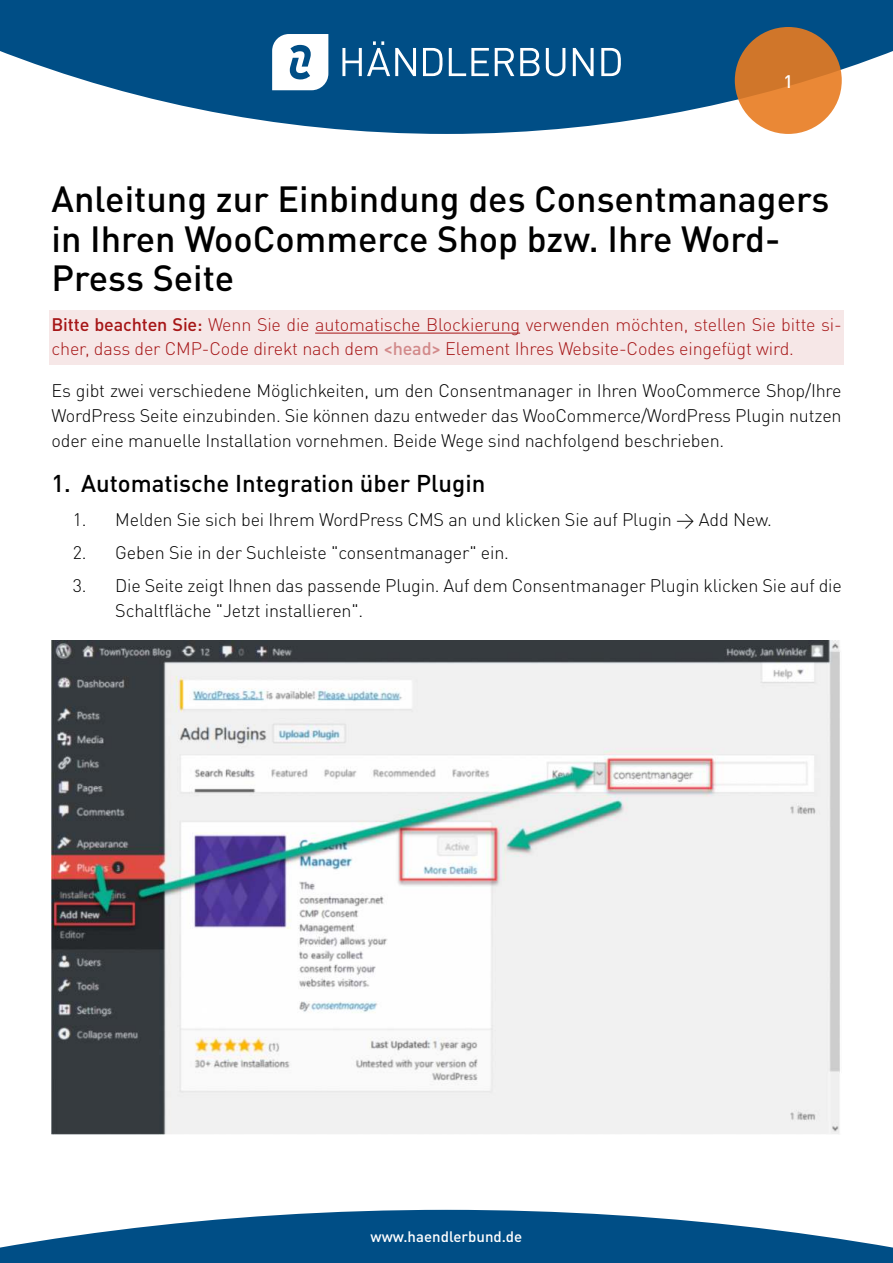
<style>
.page{position:relative;width:893px;height:1263px;background:#fff}
.page>*{position:absolute;margin:0;border:0;box-sizing:border-box;transform-origin:0 0}
.t1{font:500 36px/39.6px "DIN Pro";color:#000}
.t2{font:500 24px "DIN Pro";color:#000}
.t3{font:300 18px/24.8px "DIN Pro";letter-spacing:-.01em;color:#000;text-align:justify}
.t4{font:300 18px/24.8px "DIN Pro";letter-spacing:-.01em;color:#a61617}
.t5{font:500 18px "DIN Pro";color:#fff}
.t6{font:500 15px "DIN Pro";color:#fff}
.s1{font-weight:500}
.s2{font-weight:500;color:#d28a8b}
</style>
<div class="page">
<svg style="left:0;top:0;width:893px;height:134px;fill:#004e86"></svg>
<svg style="left:735px;top:27px;width:107px;height:107px;background:#da7e30"></svg>
<svg style="left:342px;top:41px;width:74px;height:35px"></svg>
<svg style="left:423px;top:48px;width:20px;height:28px"></svg>
<svg style="left:449px;top:48px;width:40px;height:28px"></svg>
<svg style="left:495px;top:48px;width:19px;height:28px"></svg>
<svg style="left:520px;top:48px;width:20px;height:28px"></svg>
<svg style="left:546px;top:48px;width:19px;height:28px"></svg>
<svg style="left:573px;top:48px;width:21px;height:28px"></svg>
<svg style="left:601px;top:48px;width:20px;height:28px"></svg>
<svg style="left:272px;top:34px;width:56px;height:56px"></svg>
<svg style="left:0;top:1210px;width:893px;height:53px;fill:#004e86"></svg>
<div style="left:49px;top:310px;width:795px;height:55px;background:#f6e7e7"></div>
<hr style="left:315px;top:333px;width:205px;height:1px;background:#a61617">
<img style="left:52px;top:641px;width:788px;height:493px">
<p class="t5" style="left:783px;top:75px;width:11px">1</p>
<h1 class="t1" style="left:52px;top:183px;width:779px">Anleitung zur Einbindung des Consentmanagers in Ihren WooCommerce Shop bzw. Ihre Word-<br>Press Seite</h1>
<p class="t4" style="left:52px;top:312px;width:792px"><span class="s1">Bitte beachten Sie:</span> Wenn Sie die automatische Blockierung verwenden möchten, stellen Sie bitte si&shy;cher, dass der CMP-Code direkt nach dem <span class="s2">&lt;head&gt;</span> Element Ihres Website-Codes eingefügt wird.</p>
<p class="t3" style="left:52px;top:379px;width:792px">Es gibt zwei verschiedene Möglichkeiten, um den Consentmanager in Ihren WooCommerce Shop/Ihre WordPress Seite einzubinden. Sie können dazu entweder das WooCommerce/WordPress Plugin nutzen oder eine manuelle Installation vornehmen. Beide Wege sind nachfolgend beschrieben.</p>
<h2 class="t2" style="left:52px;top:475px;width:435px">1. Automatische Integration über Plugin</h2>
<p class="t3" style="left:73px;top:508px;width:701px">1. Melden Sie sich bei Ihrem WordPress CMS an und klicken Sie auf Plugin → Add New.</p>
<p class="t3" style="left:73px;top:541px;width:438px">2. Geben Sie in der Suchleiste "consentmanager" ein.</p>
<p class="t3" style="left:115px;top:574px;width:728px;text-indent:-43px">3. Die Seite zeigt Ihnen das passende Plugin. Auf dem Consentmanager Plugin klicken Sie auf die<br>Schaltfläche "Jetzt installieren".</p>
<p class="t6" style="left:371px;top:1227px;width:153px">www.haendlerbund.de</p>
</div>
